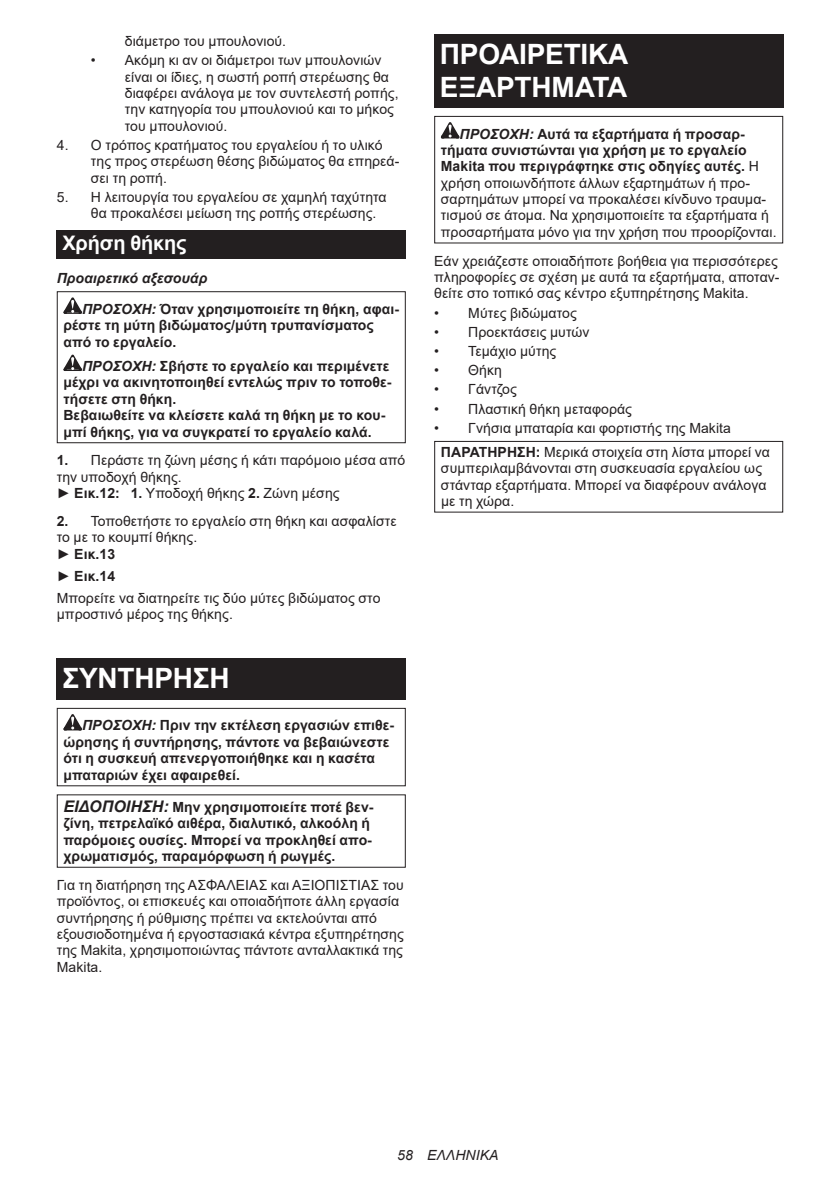
<style>
.page{position:relative;width:840px;height:1191px;background:#fff}
.page>*{position:absolute;margin:0;border:0;box-sizing:border-box;transform-origin:0 0}
.t1{font:700 28px/32.8px "Arial";letter-spacing:-.01em;color:#fff}
.t2{font:700 20px "Arial";letter-spacing:-.01em;color:#fff}
.t3{font:14px/16.4px "Arial";letter-spacing:.005em;color:#231f20}
.t4{font:700 14px/16.4px "Arial";letter-spacing:.005em;color:#231f20}
.t5{font:italic 14px "Arial";letter-spacing:.005em;color:#231f20}
.s1{font-style:italic}
.s2{font-weight:700}
.s3{font-style:italic;font-size:16px}
.s4{font-weight:700;font-style:italic}
</style>
<div class="page">
<div style="left:57px;top:230px;width:348px;height:28px;background:#231f20"></div>
<svg style="left:63px;top:297px;width:19px;height:17px"></svg>
<svg style="left:63px;top:355px;width:19px;height:16px"></svg>
<div style="left:57px;top:291px;width:348px;height:152px;border:1px solid #231f20"></div>
<div style="left:57px;top:659px;width:348px;height:41px;background:#231f20"></div>
<svg style="left:63px;top:714px;width:19px;height:16px"></svg>
<div style="left:57px;top:708px;width:348px;height:78px;border:1px solid #231f20"></div>
<div style="left:434px;top:34px;width:348px;height:74px;background:#231f20"></div>
<svg style="left:440px;top:122px;width:19px;height:16px"></svg>
<div style="left:434px;top:116px;width:348px;height:127px;border:1px solid #231f20"></div>
<div style="left:434px;top:441px;width:348px;height:71px;border:1px solid #231f20"></div>
<p class="t3" style="left:125px;top:33px;width:163px">διάμετρο του μπουλονιού.</p>
<p class="t3" style="left:125px;top:52px;width:275px;text-indent:-34px">• Ακόμη κι αν οι διάμετροι των μπουλονιών είναι οι ίδιες, η σωστή ροπή στερέωσης θα διαφέρει ανάλογα με τον συντελεστή ροπής, την κατηγορία του μπουλονιού και το μήκος του μπουλονιού.</p>
<p class="t3" style="left:91px;top:137px;width:310px;text-indent:-34px">4. Ο τρόπος κρατήματος του εργαλείου ή το υλικό της προς στερέωση θέσης βιδώματος θα επηρεά&shy;σει τη ροπή.</p>
<p class="t3" style="left:91px;top:189px;width:297px;text-indent:-34px">5. Η λειτουργία του εργαλείου σε χαμηλή ταχύτητα θα προκαλέσει μείωση της ροπής στερέωσης.</p>
<h2 class="t2" style="left:62px;top:229px;width:125px">Χρήση θήκης</h2>
<p class="t4" style="left:82px;top:263px;width:318px;line-height:30.6px;text-indent:-25px"><span class="s1">Προαιρετικό αξεσουάρ<br>ΠΡΟΣΟΧΗ:</span> Όταν χρησιμοποιείτε τη θήκη, αφαι-</p>
<p class="t4" style="left:63px;top:317px;width:312px">ρέστε τη μύτη βιδώματος/μύτη τρυπανίσματος από το εργαλείο.</p>
<p class="t4" style="left:63px;top:358px;width:329px;text-indent:19px"><span class="s1">ΠΡΟΣΟΧΗ:</span> Σβήστε το εργαλείο και περιμένετε μέχρι να ακινητοποιηθεί εντελώς πριν το τοποθε&shy;τήσετε στη θήκη.<br>Βεβαιωθείτε να κλείσετε καλά τη θήκη με το κου&shy;μπί θήκης, για να συγκρατεί το εργαλείο καλά.</p>
<p class="t3" style="left:57px;top:452px;width:350px"><span class="s2">1.</span> Περάστε τη ζώνη μέσης ή κάτι παρόμοιο μέσα από την υποδοχή θήκης.<br>► <span class="s2">Εικ.12: 1.</span> Υποδοχή θήκης <span class="s2">2.</span> Ζώνη μέσης</p>
<p class="t3" style="left:57px;top:512px;width:341px"><span class="s2">2.</span> Τοποθετήστε το εργαλείο στη θήκη και ασφαλίστε το με το κουμπί θήκης.<br>► <span class="s2">Εικ.13</span></p>
<p class="t3" style="left:57px;top:564px;width:325px;line-height:22px">► <span class="s2">Εικ.14<br></span>Μπορείτε να διατηρείτε τις δύο μύτες βιδώματος στο</p>
<p class="t3" style="left:57px;top:606px;width:177px">μπροστινό μέρος της θήκης.</p>
<h1 class="t1" style="left:62px;top:662px;width:169px">ΣΥΝΤΗΡΗΣΗ</h1>
<p class="t4" style="left:63px;top:717px;width:332px;text-indent:19px"><span class="s1">ΠΡΟΣΟΧΗ:</span> Πριν την εκτέλεση εργασιών επιθε&shy;ώρησης ή συντήρησης, πάντοτε να βεβαιώνεστε ότι η συσκευή απενεργοποιήθηκε και η κασέτα μπαταριών έχει αφαιρεθεί.</p>
<p class="t4" style="left:63px;top:799px;width:311px"><span class="s3">ΕΙΔΟΠΟΙΗΣΗ:</span> Μην χρησιμοποιείτε ποτέ βεν&shy;ζίνη, πετρελαϊκό αιθέρα, διαλυτικό, αλκοόλη ή παρόμοιες ουσίες. Μπορεί να προκληθεί απο&shy;χρωματισμός, παραμόρφωση ή ρωγμές.</p>
<p class="t3" style="left:57px;top:876px;width:348px">Για τη διατήρηση της ΑΣΦΑΛΕΙΑΣ και ΑΞΙΟΠΙΣΤΙΑΣ του προϊόντος, οι επισκευές και οποιαδήποτε άλλη εργασία συντήρησης ή ρύθμισης πρέπει να εκτελούνται από εξουσιοδοτημένα ή εργοστασιακά κέντρα εξυπηρέτησης της Makita, χρησιμοποιώντας πάντοτε ανταλλακτικά της Makita.</p>
<h1 class="t1" style="left:439px;top:38px;width:190px">ΠΡΟΑΙΡΕΤΙΚΑ<br>ΕΞΑΡΤΗΜΑΤΑ</h1>
<p class="t3" style="left:440px;top:125px;width:337px;text-indent:19px"><span class="s4">ΠΡΟΣΟΧΗ:</span> <span class="s2">Αυτά τα εξαρτήματα ή προσαρ&shy;τήματα συνιστώνται για χρήση με το εργαλείο Makita που περιγράφτηκε στις οδηγίες αυτές.</span> Η χρήση οποιωνδήποτε άλλων εξαρτημάτων ή προ&shy;σαρτημάτων μπορεί να προκαλέσει κίνδυνο τραυμα&shy;τισμού σε άτομα. Να χρησιμοποιείτε τα εξαρτήματα ή προσαρτήματα μόνο για την χρήση που προορίζονται.</p>
<p class="t3" style="left:434px;top:252px;width:347px;text-align:justify">Εάν χρειάζεστε οποιαδήποτε βοήθεια για περισσότερες πληροφορίες σε σχέση με αυτά τα εξαρτήματα, αποταν&shy;θείτε στο τοπικό σας κέντρο εξυπηρέτησης Makita.</p>
<p class="t3" style="left:434px;top:304px;width:144px">• Μύτες βιδώματος</p>
<p class="t3" style="left:434px;top:323px;width:157px">• Προεκτάσεις μυτών</p>
<p class="t3" style="left:434px;top:343px;width:123px">• Τεμάχιο μύτης</p>
<p class="t3" style="left:434px;top:362px;width:69px">• Θήκη</p>
<p class="t3" style="left:434px;top:381px;width:84px">• Γάντζος</p>
<p class="t3" style="left:434px;top:400px;width:199px">• Πλαστική θήκη μεταφοράς</p>
<p class="t3" style="left:440px;top:416px;width:330px;line-height:23.8px;text-indent:-7px">• Γνήσια μπαταρία και φορτιστής της Makita<br><span class="s2">ΠΑΡΑΤΗΡΗΣΗ:</span> Μερικά στοιχεία στη λίστα μπορεί να</p>
<p class="t3" style="left:440px;top:460px;width:327px">συμπεριλαμβάνονται στη συσκευασία εργαλείου ως στάνταρ εξαρτήματα. Μπορεί να διαφέρουν ανάλογα με τη χώρα.</p>
<p class="t5" style="left:397px;top:1146px;width:103px">58 ΕΛΛΗΝΙΚΑ</p>
</div>
